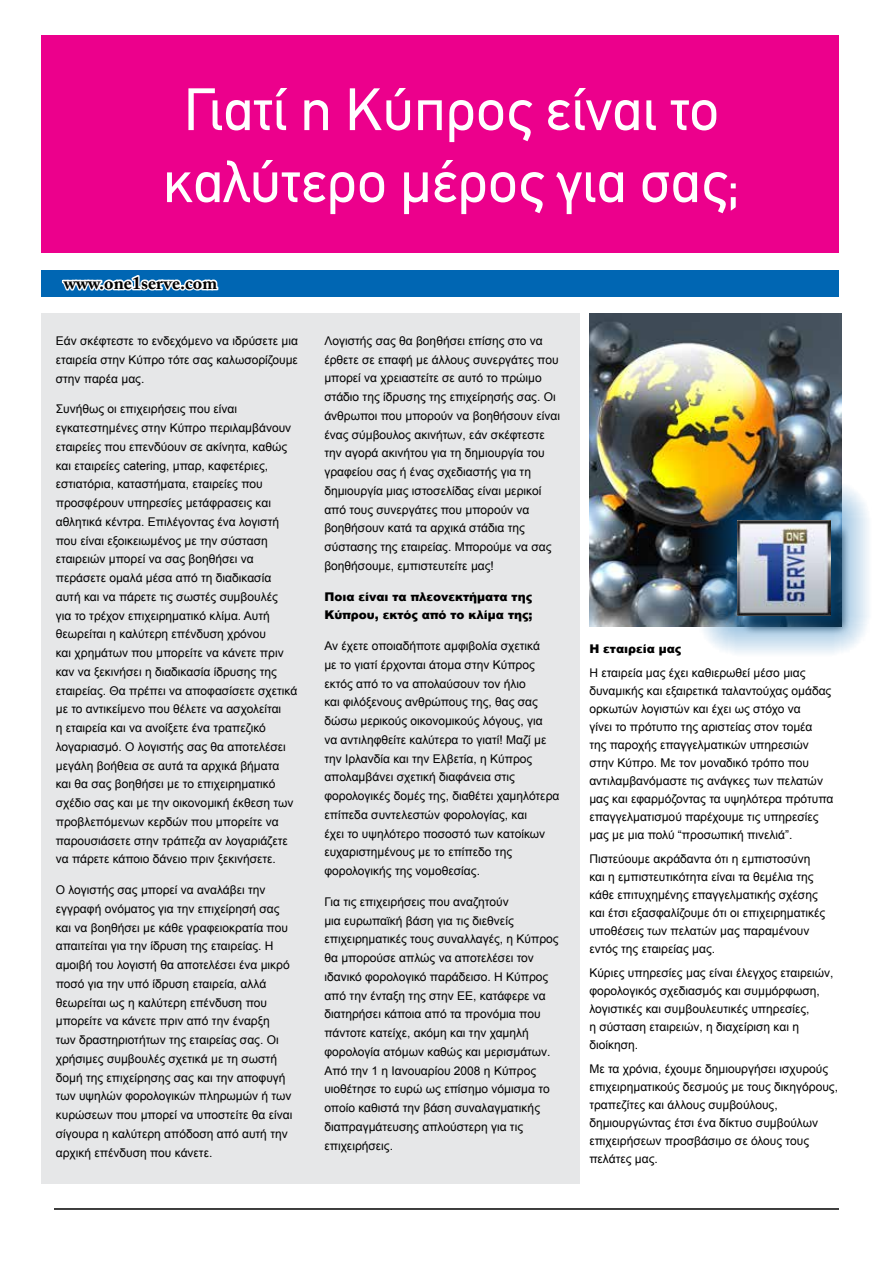
<style>
.page{position:relative;width:893px;height:1263px;background:#fff}
.page>*{position:absolute;margin:0;border:0;box-sizing:border-box;transform-origin:0 0}
.t1{font:60px/72px "PF Din Text";color:#fff;text-align:center}
.t2{font:700 18px "Adobe Caslon Pro";color:#000}
.t3{font:12px/18.8px "Arial";color:#000}
.t4{font:900 12px/18.8px "Arial";color:#000}
</style>
<div class="page">
<div style="left:41px;top:35px;width:798px;height:217px;background:#ec008c"></div>
<hr style="left:54px;top:1208px;width:785px;height:2px;background:#000">
<div style="left:41px;top:313px;width:539px;height:871px;background:#e6e7e8"></div>
<div style="left:41px;top:270px;width:798px;height:27px;background:#0066b3"></div>
<img style="left:589px;top:314px;width:253px;height:313px">
<img style="left:697px;top:480px;width:172px;height:174px">
<img style="left:738px;top:521px;width:93px;height:95px">
<svg style="left:60px;top:252px;width:160px;height:39px"></svg>
<h1 class="t1" style="left:163px;top:74px;width:578px">Γιατί η Κύπρος είναι το καλύτερο μέρος για σας;</h1>
<h2 class="t2" style="left:64px;top:272px;width:155px">www.one1serve.com</h2>
<p class="t3" style="left:56px;top:332px;width:244px;text-align:justify">Εάν σκέφτεστε το ενδεχόμενο να ιδρύσετε μια εταιρεία στην Κύπρο τότε σας καλωσορίζουμε στην παρέα μας.</p>
<p class="t3" style="left:56px;top:400px;width:243px">Συνήθως οι επιχειρήσεις που είναι εγκατεστημένες στην Κύπρο περιλαμβάνουν εταιρείες που επενδύουν σε ακίνητα, καθώς και εταιρείες catering, μπαρ, καφετέριες, εστιατόρια, καταστήματα, εταιρείες που προσφέρουν υπηρεσίες μετάφρασεις και αθλητικά κέντρα. Επιλέγοντας ένα λογιστή που είναι εξοικειωμένος με την σύσταση εταιρειών μπορεί να σας βοηθήσει να περάσετε ομαλά μέσα από τη διαδικασία αυτή και να πάρετε τις σωστές συμβουλές<br>για το τρέχον επιχειρηματικό κλίμα. Αυτή θεωρείται η καλύτερη επένδυση χρόνου<br>και χρημάτων που μπορείτε να κάνετε πριν καν να ξεκινήσει η διαδικασία ίδρυσης της εταιρείας. Θα πρέπει να αποφασίσετε σχετικά με το αντικείμενο που θέλετε να ασχολείται<br>η εταιρεία και να ανοίξετε ένα τραπεζικό λογαριασμό. Ο λογιστής σας θα αποτελέσει μεγάλη βοήθεια σε αυτά τα αρχικά βήματα και θα σας βοηθήσει με το επιχειρηματικό σχέδιο σας και με την οικονομική έκθεση των προβλεπόμενων κερδών που μπορείτε να παρουσιάσετε στην τράπεζα αν λογαριάζετε να πάρετε κάποιο δάνειο πριν ξεκινήσετε.</p>
<p class="t3" style="left:56px;top:881px;width:238px">Ο λογιστής σας μπορεί να αναλάβει την εγγραφή ονόματος για την επιχείρησή σας και να βοηθήσει με κάθε γραφειοκρατία που απαιτείται για την ίδρυση της εταιρείας. Η αμοιβή του λογιστή θα αποτελέσει ένα μικρό ποσό για την υπό ίδρυση εταιρεία, αλλά θεωρείται ως η καλύτερη επένδυση που μπορείτε να κάνετε πριν από την έναρξη των δραστηριοτήτων της εταιρείας σας. Οι χρήσιμες συμβουλές σχετικά με τη σωστή δομή της επιχείρησης σας και την αποφυγή των υψηλών φορολογικών πληρωμών ή των κυρώσεων που μπορεί να υποστείτε θα είναι σίγουρα η καλύτερη απόδοση από αυτή την αρχική επένδυση που κάνετε.</p>
<p class="t3" style="left:324px;top:331px;width:237px">Λογιστής σας θα βοηθήσει επίσης στο να έρθετε σε επαφή με άλλους συνεργάτες που μπορεί να χρειαστείτε σε αυτό το πρώιμο στάδιο της ίδρυσης της επιχείρησής σας. Οι άνθρωποι που μπορούν να βοηθήσουν είναι ένας σύμβουλος ακινήτων, εάν σκέφτεστε την αγορά ακινήτου για τη δημιουργία του γραφείου σας ή ένας σχεδιαστής για τη δημιουργία μιας ιστοσελίδας είναι μερικοί από τους συνεργάτες που μπορούν να βοηθήσουν κατά τα αρχικά στάδια της σύστασης της εταιρείας. Μπορούμε να σας βοηθήσουμε, εμπιστευτείτε μας!</p>
<p class="t4" style="left:324px;top:587px;width:210px">Ποια είναι τα πλεονεκτήματα της<br>Κύπρου, εκτός από το κλίμα της;</p>
<p class="t3" style="left:324px;top:637px;width:237px">Αν έχετε οποιαδήποτε αμφιβολία σχετικά<br>με το γιατί έρχονται άτομα στην Κύπρος εκτός από το να απολαύσουν τον ήλιο<br>και φιλόξενους ανθρώπους της, θας σας δώσω μερικούς οικονομικούς λόγους, για<br>να αντιληφθείτε καλύτερα το γιατί! Μαζί με την Ιρλανδία και την Ελβετία, η Κύπρος απολαμβάνει σχετική διαφάνεια στις φορολογικές δομές της, διαθέτει χαμηλότερα επίπεδα συντελεστών φορολογίας, και<br>έχει το υψηλότερο ποσοστό των κατοίκων ευχαριστημένους με το επίπεδο της φορολογικής της νομοθεσίας.</p>
<p class="t3" style="left:324px;top:892px;width:236px">Για τις επιχειρήσεις που αναζητούν<br>μια ευρωπαϊκή βάση για τις διεθνείς επιχειρηματικές τους συναλλαγές, η Κύπρος θα μπορούσε απλώς να αποτελέσει τον ιδανικό φορολογικό παράδεισο. Η Κύπρος από την ένταξη της στην ΕΕ, κατάφερε να διατηρήσει κάποια από τα προνόμια που πάντοτε κατείχε, ακόμη και την χαμηλή φορολογία ατόμων καθώς και μερισμάτων.<br>Από την 1 η Ιανουαρίου 2008 η Κύπρος υιοθέτησε το ευρώ ως επίσημο νόμισμα το οποίο καθιστά την βάση συναλαγματικής διαπραγμάτευσης απλούστερη για τις επιχειρήσεις.</p>
<p class="t4" style="left:589px;top:639px;width:93px">Η εταιρεία μας</p>
<p class="t3" style="left:589px;top:664px;width:246px;line-height:18px">Η εταιρεία μας έχει καθιερωθεί μέσο μιας δυναμικής και εξαιρετικά ταλαντούχας ομάδας ορκωτών λογιστών και έχει ως στόχο να<br>γίνει το πρότυπο της αριστείας στον τομέα<br>της παροχής επαγγελματικών υπηρεσιών στην Κύπρο. Με τον μοναδικό τρόπο που αντιλαμβανόμαστε τις ανάγκες των πελατών μας και εφαρμόζοντας τα υψηλότερα πρότυπα επαγγελματισμού παρέχουμε τις υπηρεσίες μας με μια πολύ “προσωπική πινελιά”.</p>
<p class="t3" style="left:589px;top:850px;width:237px;line-height:18px">Πιστεύουμε ακράδαντα ότι η εμπιστοσύνη και η εμπιστευτικότητα είναι τα θεμέλια της κάθε επιτυχημένης επαγγελματικής σχέσης και έτσι εξασφαλίζουμε ότι οι επιχειρηματικές υποθέσεις των πελατών μας παραμένουν εντός της εταιρείας μας.</p>
<p class="t3" style="left:589px;top:964px;width:246px;line-height:18px">Κύριες υπηρεσίες μας είναι έλεγχος εταιρειών, φορολογικός σχεδιασμός και συμμόρφωση, λογιστικές και συμβουλευτικές υπηρεσίες,<br>η σύσταση εταιρειών, η διαχείριση και η διοίκηση.</p>
<p class="t3" style="left:589px;top:1060px;width:250px;line-height:18px">Με τα χρόνια, έχουμε δημιουργήσει ισχυρούς επιχειρηματικούς δεσμούς με τους δικηγόρους, τραπεζίτες και άλλους συμβούλους, δημιουργώντας έτσι ένα δίκτυο συμβούλων επιχειρήσεων προσβάσιμο σε όλους τους πελάτες μας.</p>
</div>
